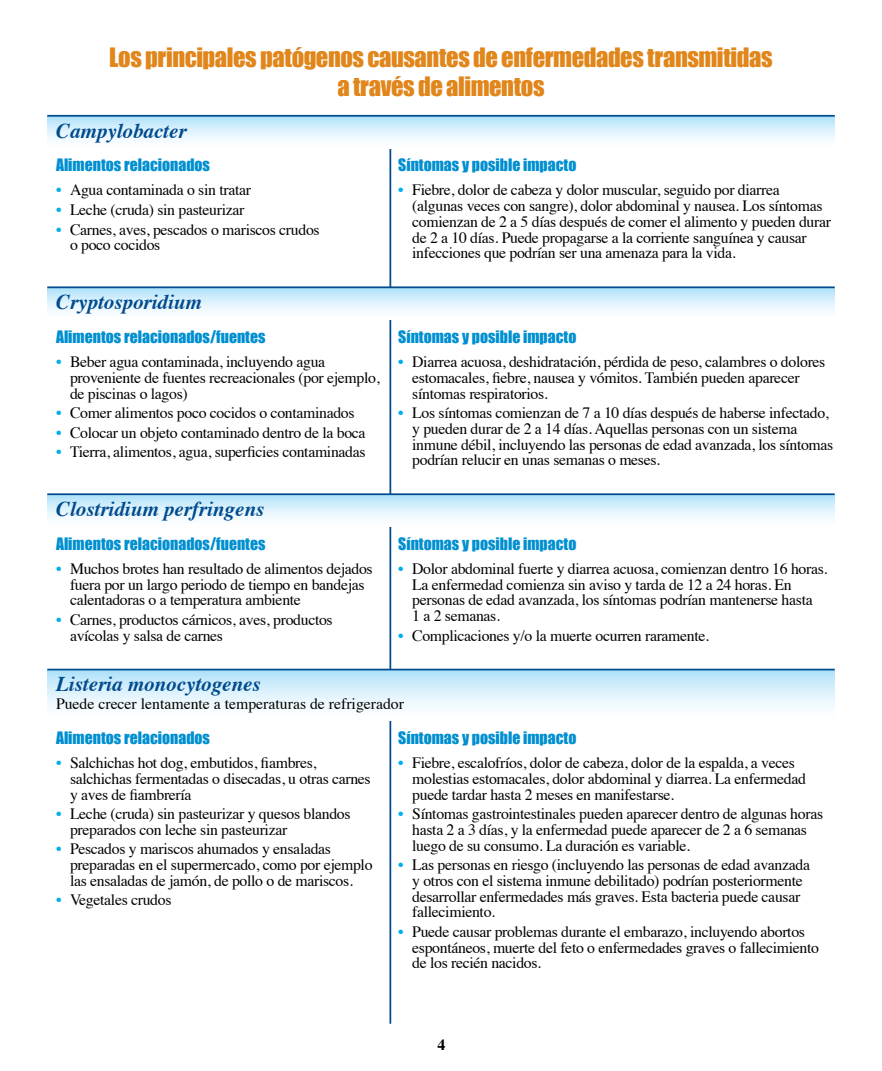
<style>
.page{position:relative;width:882px;height:1071px;background:#fff}
.page>*{position:absolute;margin:0;border:0;box-sizing:border-box;transform-origin:0 0}
.t1{font:24.5px/29.4px "Impact";letter-spacing:-.015em;color:#e0861b;text-align:center}
.t2{font:italic 700 21px "Times";color:#004b8d}
.t3{font:15.75px/15.8px "Times";letter-spacing:-.02em;color:#000}
.t4{font:15.75px "Impact";color:#008fd0}
.t5{font:15.75px "Times";color:#000}
.t6{font:700 15.75px "Times";color:#000}
.s1{color:#00aeef}
</style>
<div class="page">
<hr style="left:389px;top:132px;width:2px;height:892px;background:#004b8d">
<div style="left:47px;top:670px;width:788px;height:51px;background:linear-gradient(to bottom,#b5e3fa,#fff)"></div>
<div style="left:47px;top:495px;width:788px;height:32px;background:linear-gradient(to bottom,#b6e4fa,#fff)"></div>
<svg style="left:47px;top:117px;width:788px;height:31px"></svg>
<hr style="left:47px;top:493px;width:788px;height:2px;background:#004b8d">
<div style="left:47px;top:288px;width:788px;height:32px;background:linear-gradient(to bottom,#b6e4fa,#fff)"></div>
<hr style="left:47px;top:286px;width:788px;height:2px;background:#004b8d">
<hr style="left:47px;top:115px;width:788px;height:2px;background:#004b8d">
<hr style="left:47px;top:669px;width:788px;height:1px;background:#004b8d">
<p class="t1" style="left:109px;top:42px;width:665px">Los principales patógenos causantes de enfermedades transmitidas a través de alimentos</p>
<p class="t2" style="left:56px;top:111px;width:132px">Campylobacter</p>
<p class="t4" style="left:56px;top:153px;width:156px">Alimentos relacionados</p>
<p class="t4" style="left:398px;top:153px;width:180px">Síntomas y posible impacto</p>
<p class="t3" style="left:56px;top:181px;width:197px"><span class="s1">•</span> Agua contaminada o sin tratar</p>
<p class="t3" style="left:56px;top:200px;width:190px"><span class="s1">•</span> Leche (cruda) sin pasteurizar</p>
<p class="t3" style="left:70px;top:220px;width:251px;text-indent:-14px"><span class="s1">•</span> Carnes, aves, pescados o mariscos crudos o poco cocidos</p>
<p class="t2" style="left:56px;top:282px;width:147px">Cryptosporidium</p>
<p class="t3" style="left:412px;top:181px;width:420px;text-indent:-14px"><span class="s1">•</span> Fiebre, dolor de cabeza y dolor muscular, seguido por diarrea (algunas veces con sangre), dolor abdominal y nausea. Los síntomas comienzan de 2 a 5 días después de comer el alimento y pueden durar de 2 a 10 días. Puede propagarse a la corriente sanguínea y causar infecciones que podrían ser una amenaza para la vida.</p>
<p class="t4" style="left:56px;top:324px;width:211px">Alimentos relacionados/fuentes</p>
<p class="t4" style="left:398px;top:324px;width:180px">Síntomas y posible impacto</p>
<p class="t3" style="left:70px;top:353px;width:311px;text-indent:-14px"><span class="s1">•</span> Beber agua contaminada, incluyendo agua proveniente de fuentes recreacionales (por ejemplo, de piscinas o lagos)</p>
<p class="t3" style="left:56px;top:404px;width:300px"><span class="s1">•</span> Comer alimentos poco cocidos o contaminados</p>
<p class="t3" style="left:56px;top:423px;width:311px"><span class="s1">•</span> Colocar un objeto contaminado dentro de la boca</p>
<p class="t3" style="left:56px;top:443px;width:311px"><span class="s1">•</span> Tierra, alimentos, agua, superficies contaminadas</p>
<p class="t2" style="left:56px;top:489px;width:210px">Clostridium perfringens</p>
<p class="t4" style="left:56px;top:531px;width:211px">Alimentos relacionados/fuentes</p>
<p class="t3" style="left:70px;top:559px;width:304px;text-indent:-14px"><span class="s1">•</span> Muchos brotes han resultado de alimentos dejados fuera por un largo periodo de tiempo en bandejas calentadoras o a temperatura ambiente</p>
<p class="t3" style="left:70px;top:610px;width:264px;text-indent:-14px"><span class="s1">•</span> Carnes, productos cárnicos, aves, productos avícolas y salsa de carnes</p>
<p class="t3" style="left:412px;top:353px;width:415px;text-indent:-14px"><span class="s1">•</span> Diarrea acuosa, deshidratación, pérdida de peso, calambres o dolores estomacales, fiebre, nausea y vómitos. También pueden aparecer síntomas respiratorios.</p>
<p class="t3" style="left:412px;top:404px;width:423px;text-indent:-14px"><span class="s1">•</span> Los síntomas comienzan de 7 a 10 días después de haberse infectado, y pueden durar de 2 a 14 días. Aquellas personas con un sistema inmune débil, incluyendo las personas de edad avanzada, los síntomas podrían relucir en unas semanas o meses.</p>
<p class="t4" style="left:398px;top:531px;width:180px">Síntomas y posible impacto</p>
<p class="t3" style="left:412px;top:559px;width:417px;text-indent:-14px"><span class="s1">•</span> Dolor abdominal fuerte y diarrea acuosa, comienzan dentro 16 horas.<br>La enfermedad comienza sin aviso y tarda de 12 a 24 horas. En personas de edad avanzada, los síntomas podrían mantenerse hasta<br>1 a 2 semanas.</p>
<p class="t3" style="left:398px;top:626px;width:312px"><span class="s1">•</span> Complicaciones y/o la muerte ocurren raramente.</p>
<p class="t2" style="left:56px;top:665px;width:206px">Listeria monocytogenes</p>
<p class="t5" style="left:56px;top:689px;width:350px">Puede crecer lentamente a temperaturas de refrigerador</p>
<p class="t4" style="left:56px;top:725px;width:156px">Alimentos relacionados</p>
<p class="t4" style="left:398px;top:725px;width:180px">Síntomas y posible impacto</p>
<p class="t3" style="left:70px;top:754px;width:302px;text-indent:-14px"><span class="s1">•</span> Salchichas hot dog, embutidos, fiambres, salchichas fermentadas o disecadas, u otras carnes y aves de fiambrería</p>
<p class="t3" style="left:70px;top:805px;width:282px;text-indent:-14px"><span class="s1">•</span> Leche (cruda) sin pasteurizar y quesos blandos preparados con leche sin pasteurizar</p>
<p class="t3" style="left:70px;top:840px;width:304px;text-indent:-14px"><span class="s1">•</span> Pescados y mariscos ahumados y ensaladas preparadas en el supermercado, como por ejemplo las ensaladas de jamón, de pollo o de mariscos.</p>
<p class="t3" style="left:56px;top:891px;width:117px"><span class="s1">•</span> Vegetales crudos</p>
<p class="t3" style="left:412px;top:754px;width:395px;text-indent:-14px"><span class="s1">•</span> Fiebre, escalofríos, dolor de cabeza, dolor de la espalda, a veces molestias estomacales, dolor abdominal y diarrea. La enfermedad puede tardar hasta 2 meses en manifestarse.</p>
<p class="t3" style="left:412px;top:805px;width:412px;text-indent:-14px"><span class="s1">•</span> Síntomas gastrointestinales pueden aparecer dentro de algunas horas hasta 2 a 3 días, y la enfermedad puede aparecer de 2 a 6 semanas luego de su consumo. La duración es variable.</p>
<p class="t3" style="left:412px;top:856px;width:399px;text-indent:-14px"><span class="s1">•</span> Las personas en riesgo (incluyendo las personas de edad avanzada y otros con el sistema inmune debilitado) podrían posteriormente desarrollar enfermedades más graves. Esta bacteria puede causar fallecimiento.</p>
<p class="t3" style="left:412px;top:922px;width:408px;text-indent:-14px"><span class="s1">•</span> Puede causar problemas durante el embarazo, incluyendo abortos espontáneos, muerte del feto o enfermedades graves o fallecimiento de los recién nacidos.</p>
<p class="t6" style="left:437px;top:1030px;width:9px">4</p>
</div>
